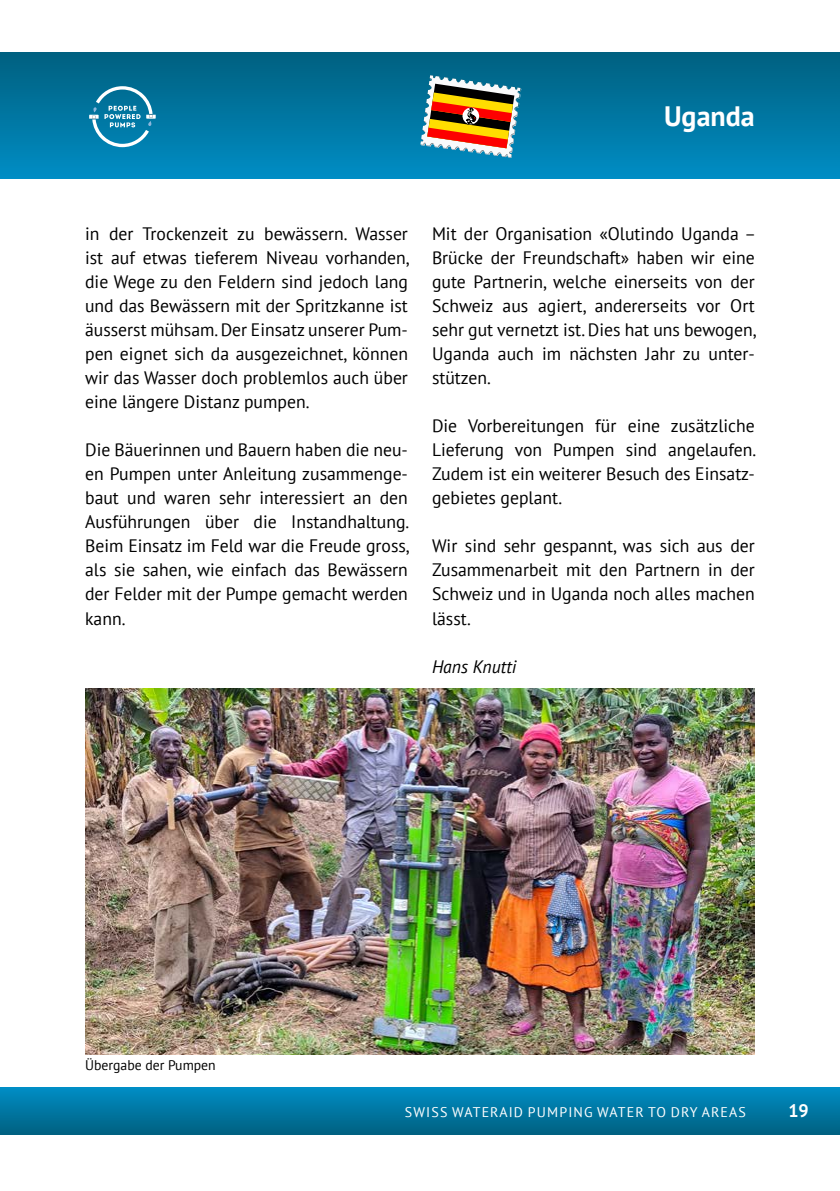
<style>
.page{position:relative;width:840px;height:1191px;background:#fff}
.page>*{position:absolute;margin:0;border:0;box-sizing:border-box;transform-origin:0 0}
.t1{font:700 28px "PT Sans";color:#fff}
.t2{font:18px/24px "PT Sans";color:#000;text-align:justify}
.t3{font:italic 18px "PT Sans";color:#000}
.t4{font:700 18px "PT Sans";color:#fff}
.t5{font:14px "PT Sans";letter-spacing:.08em;color:#fff}
.t6{font:14px "PT Sans";color:#000}
</style>
<div class="page">
<div style="left:0;top:1087px;width:839px;height:47px;background:linear-gradient(to bottom,#008ec5,#006181)"></div>
<div style="left:0;top:52px;width:839px;height:127px;background:linear-gradient(to bottom,#005f7f,#008dc4)"></div>
<svg style="left:89px;top:86px;width:67px;height:61px;background:#3291b3"></svg>
<svg style="left:420px;top:75px;width:101px;height:83px"></svg>
<img style="left:85px;top:688px;width:669px;height:366px">
<p class="t1" style="left:663px;top:97px;width:92px">Uganda</p>
<p class="t2" style="left:85px;top:222px;width:325px">in der Trockenzeit zu bewässern. Wasser ist auf etwas tieferem Niveau vorhanden, die Wege zu den Feldern sind jedoch lang und das Bewässern mit der Spritzkanne ist äusserst mühsam. Der Einsatz unserer Pum&shy;pen eignet sich da ausgezeichnet, können wir das Wasser doch problemlos auch über eine längere Distanz pumpen.</p>
<p class="t2" style="left:85px;top:438px;width:325px">Die Bäuerinnen und Bauern haben die neu&shy;en Pumpen unter Anleitung zusammenge&shy;baut und waren sehr interessiert an den Ausführungen über die Instandhaltung.<br>Beim Einsatz im Feld war die Freude gross, als sie sahen, wie einfach das Bewässern der Felder mit der Pumpe gemacht werden kann.</p>
<p class="t2" style="left:432px;top:222px;width:325px">Mit der Organisation «Olutindo Uganda – Brücke der Freundschaft» haben wir eine gute Partnerin, welche einerseits von der Schweiz aus agiert, andererseits vor Ort sehr gut vernetzt ist. Dies hat uns bewogen, Uganda auch im nächsten Jahr zu unter&shy;stützen.</p>
<p class="t2" style="left:432px;top:414px;width:325px">Die Vorbereitungen für eine zusätzliche Lieferung von Pumpen sind angelaufen.<br>Zudem ist ein weiterer Besuch des Einsatz&shy;gebietes geplant.</p>
<p class="t2" style="left:432px;top:534px;width:324px">Wir sind sehr gespannt, was sich aus der Zusammenarbeit mit den Partnern in der Schweiz und in Uganda noch alles machen lässt.</p>
<p class="t3" style="left:432px;top:655px;width:86px">Hans Knutti</p>
<p class="t6" style="left:85px;top:1055px;width:132px">Übergabe der Pumpen</p>
<p class="t5" style="left:405px;top:1102px;width:342px">SWISS WATERAID PUMPING WATER TO DRY AREAS</p>
<p class="t4" style="left:787px;top:1098px;width:22px">19</p>
</div>
